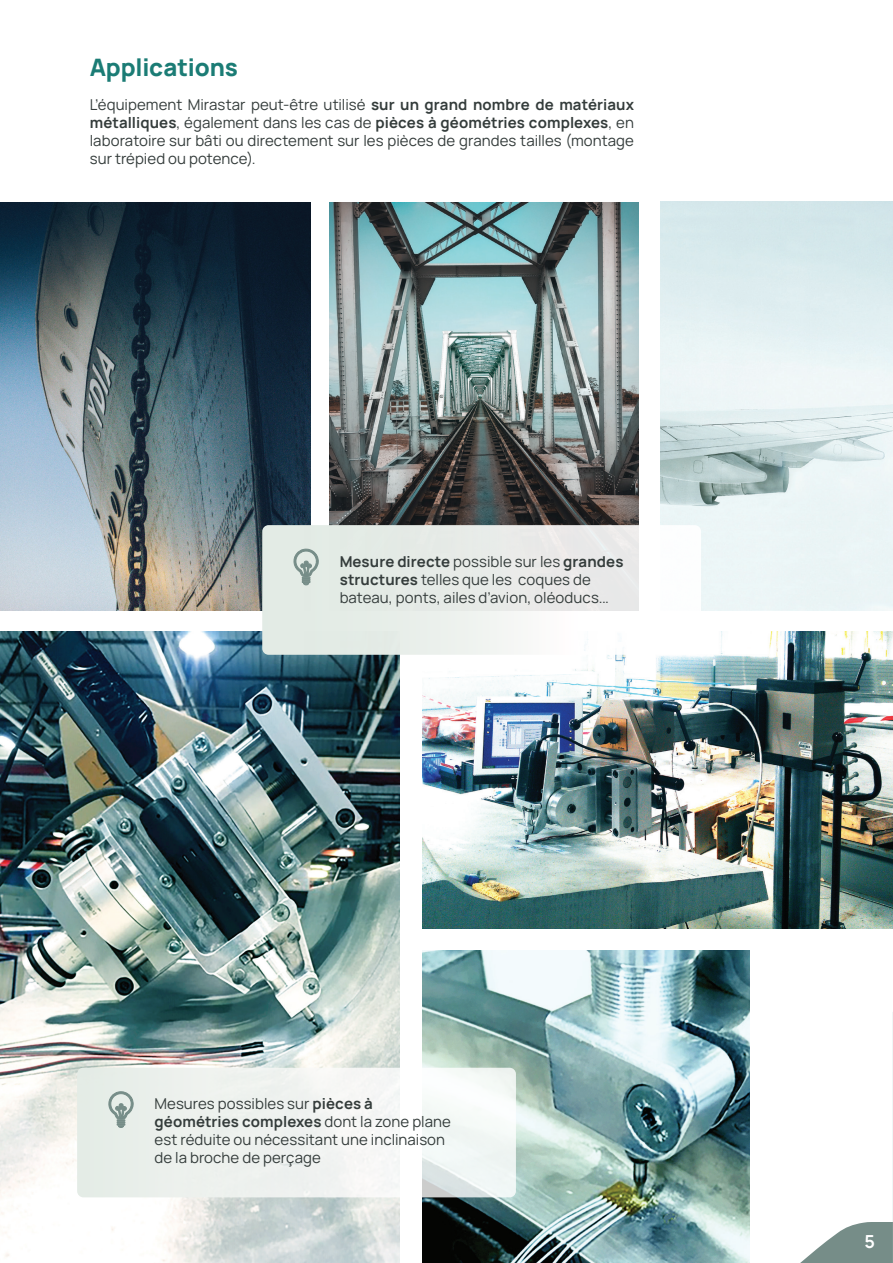
<style>
.page{position:relative;width:893px;height:1263px;background:#fff}
.page>*{position:absolute;margin:0;border:0;box-sizing:border-box;transform-origin:0 0}
.t1{font:800 24px "Manrope";letter-spacing:-.005em;color:#1b7c75}
.t2{font:700 18px "Manrope";color:#fff}
.t3{font:15px/18px "Manrope";letter-spacing:.005em;color:#343c3b}
.s1{font-weight:700}
</style>
<div class="page">
<img style="left:422px;top:631px;width:471px;height:298px">
<svg style="left:800px;top:1012px;width:93px;height:251px"></svg>
<img style="left:330px;top:203px;width:308px;height:322px">
<img style="left:0;top:202px;width:311px;height:408px">
<img style="left:660px;top:202px;width:233px;height:408px">
<img style="left:422px;top:950px;width:328px;height:313px">
<img style="left:0;top:631px;width:399px;height:632px">
<svg style="left:77px;top:1068px;width:439px;height:129px"></svg>
<svg style="left:108px;top:1091px;width:25px;height:37px"></svg>
<svg style="left:262px;top:525px;width:439px;height:130px"></svg>
<svg style="left:293px;top:549px;width:25px;height:36px"></svg>
<h1 class="t1" style="left:90px;top:50px;width:150px">Applications</h1>
<p class="t3" style="left:90px;top:95px;width:546px;text-align:justify">L’équipement Mirastar peut-être utilisé <span class="s1">sur un grand nombre de matériaux métalliques</span>, également dans les cas de <span class="s1">pièces à géométries complexes</span>, en laboratoire sur bâti ou directement sur les pièces de grandes tailles (montage sur trépied ou potence).</p>
<p class="t3" style="left:340px;top:551px;width:285px"><span class="s1">Mesure directe</span> possible sur les <span class="s1">grandes structures</span> telles que les coques de bateau, ponts, ailes d’avion, oléoducs...</p>
<p class="t3" style="left:155px;top:1094px;width:298px">Mesures possibles sur <span class="s1">pièces à géométries complexes</span> dont la zone plane est réduite ou nécessitant une inclinaison de la broche de perçage</p>
<p class="t2" style="left:864px;top:1229px;width:12px">5</p>
</div>
